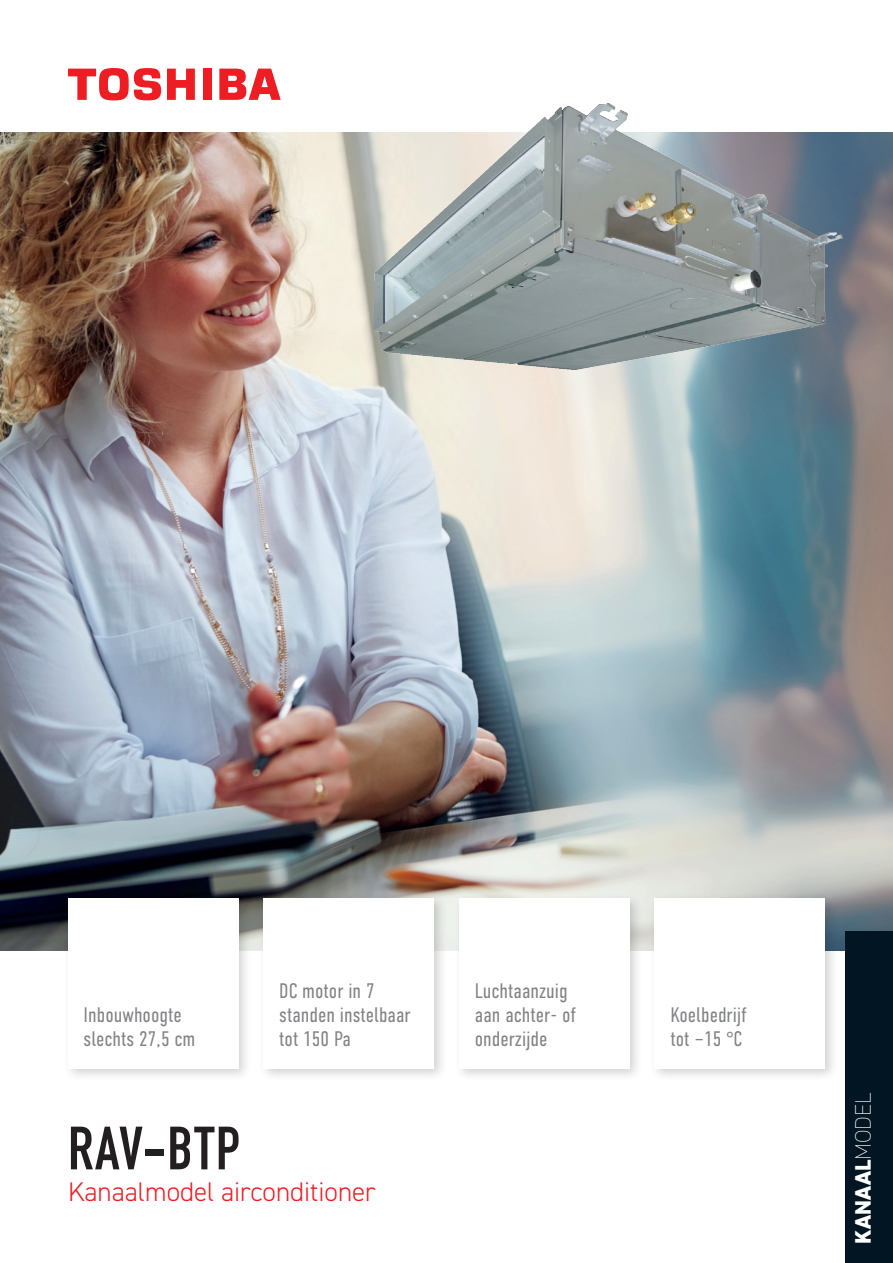
<style>
.page{position:relative;width:893px;height:1263px;background:#fff}
.page>*{position:absolute;margin:0;border:0;box-sizing:border-box;transform-origin:0 0}
.t1{font:700 60px "DIN Condensed";letter-spacing:.025em;color:#231f20}
.t2{font:300 27px "DIN2014";color:#ee1d23}
.t3{font:800 22.5px "DIN2014";color:#fff}
.t4{font:300 21px/24px "DIN Condensed";color:#808285}
.s1{font-weight:200}
</style>
<div class="page">
<img style="left:0;top:132px;width:893px;height:819px">
<div style="left:845px;top:932px;width:48px;height:331px;background:#011622"></div>
<div style="left:203px;top:69px;width:9px;height:31px;background:#ee1d23"></div>
<svg style="left:167px;top:69px;width:28px;height:31px"></svg>
<svg style="left:219px;top:69px;width:62px;height:31px"></svg>
<svg style="left:68px;top:68px;width:93px;height:32px"></svg>
<div style="left:63px;top:893px;width:189px;height:189px;background:#231f20;opacity:.2"></div>
<div style="left:68px;top:898px;width:170px;height:170px;background:#fff"></div>
<div style="left:650px;top:893px;width:189px;height:189px;background:#231f20;opacity:.2"></div>
<div style="left:655px;top:898px;width:170px;height:170px;background:#fff"></div>
<div style="left:454px;top:893px;width:189px;height:189px;background:#231f20;opacity:.2"></div>
<div style="left:459px;top:898px;width:170px;height:170px;background:#fff"></div>
<div style="left:258px;top:893px;width:189px;height:189px;background:#231f20;opacity:.2"></div>
<div style="left:264px;top:898px;width:170px;height:170px;background:#fff"></div>
<img style="left:375px;top:103px;width:468px;height:267px">
<p class="t4" style="left:84px;top:1003px;width:113px">Inbouwhoogte slechts 27,5 cm</p>
<h1 class="t1" style="left:68px;top:1108px;width:174px">RAV-BTP</h1>
<p class="t4" style="left:279px;top:979px;width:133px">DC motor in 7 standen instelbaar tot 150 Pa</p>
<p class="t4" style="left:475px;top:979px;width:103px">Luchtaanzuig aan achter- of onderzijde</p>
<p class="t2" style="left:68px;top:1175px;width:309px">Kanaalmodel airconditioner</p>
<p class="t4" style="left:670px;top:1003px;width:78px">Koelbedrijf tot –15 °C</p>
<p class="t3" style="left:848px;top:1244px;width:153px;rotate:-90deg">KANAAL<span class="s1">MODEL</span></p>
</div>
